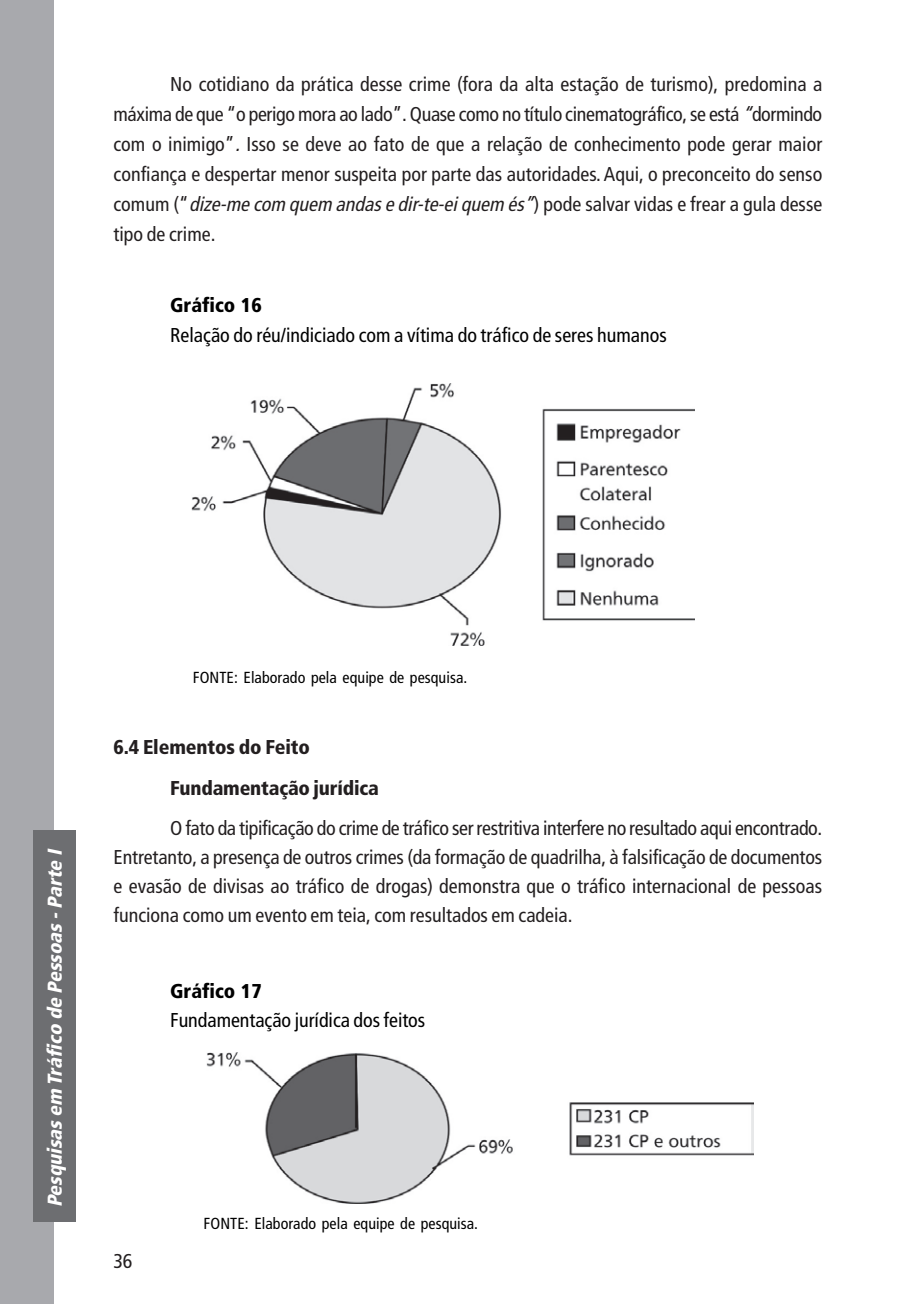
<style>
.page{position:relative;width:903px;height:1304px;background:#fff}
.page>*{position:absolute;margin:0;border:0;box-sizing:border-box;transform-origin:0 0}
.t1{font:condensed 20px/30px "Frutiger";color:#231f20;text-align:justify}
.t2{font:condensed 20px/30px "Frutiger";color:#000}
.t3{font:italic 900 condensed 20px "Frutiger";color:#fff}
.t4{font:condensed 16px "Frutiger";letter-spacing:.005em;color:#000}
.s1{font-style:italic}
.s2{font-weight:900}
</style>
<div class="page">
<div style="left:0;top:0;width:54px;height:1304px;background:#a8a9ad"></div>
<div style="left:34px;top:830px;width:42px;height:392px;background:#6d6e71"></div>
<img style="left:192px;top:384px;width:503px;height:262px">
<img style="left:206px;top:1052px;width:547px;height:151px">
<p class="t1" style="left:114px;top:70px;width:710px;text-indent:57px">No cotidiano da prática desse crime (fora da alta estação de turismo), predomina a máxima de que “o perigo mora ao lado”. Quase como no título cinematográfico, se está <span class="s1">“</span>dormindo com o inimigo”<span class="s1">.</span> Isso se deve ao fato de que a relação de conhecimento pode gerar maior confiança e despertar menor suspeita por parte das autoridades. Aqui, o preconceito do senso comum (“<span class="s1">dize-me com quem andase dir-te-eiquem és”</span>) pode salvar vidas e frear a gula desse tipo de crime.</p>
<p class="t2" style="left:170px;top:291px;width:498px"><span class="s2">Gráfico 16<br></span>Relação do réu/indiciado com a vítima do tráfico de seres humanos</p>
<p class="t3" style="left:47px;top:1207px;width:363px;rotate:-90deg">Pesq uisas em Tráfico de Pessoas -Parte I</p>
<p class="t4" style="left:193px;top:671px;width:276px">FONTE: Elaborado pela equipe de pesquisa.</p>
<p class="t1" style="left:170px;top:729px;width:654px;line-height:40.2px;text-align:left;text-indent:-57px"><span class="s2">6.4 Elementos do Feito<br>Fundamentação jurídica<br></span>O fato da tipificação do crime de tráfico ser restritiva interfere no resultado aqui encontrado.</p>
<p class="t1" style="left:114px;top:844px;width:710px;line-height:29px">Entretanto, a presença de outros crimes (da formação de quadrilha, à falsificação de documentos e evasão de divisas ao tráfico de drogas) demonstra que o tráfico internacional de pessoas funciona como um evento em teia, com resultados em cadeia.</p>
<p class="t2" style="left:170px;top:977px;width:256px"><span class="s2">Gráfico 17<br></span>Fundamentação jurídica dos feitos</p>
<p class="t1" style="left:114px;top:1248px;width:21px">36</p>
<p class="t4" style="left:204px;top:1216px;width:276px">FONTE: Elaborado pela equipe de pesquisa.</p>
</div>
